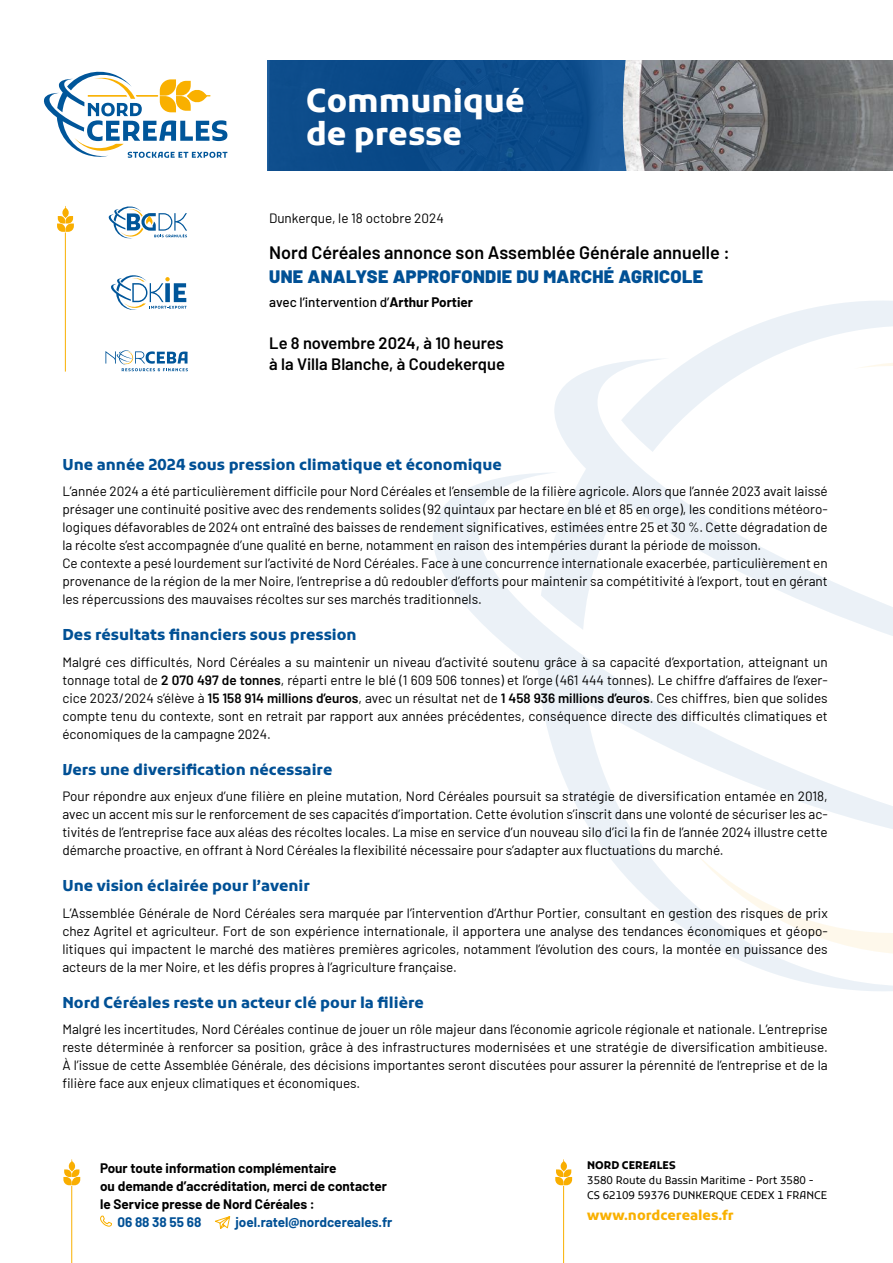
<style>
.page{position:relative;width:893px;height:1263px;background:#fff}
.page>*{position:absolute;margin:0;border:0;box-sizing:border-box;transform-origin:0 0}
.t1{font:700 31.5px/33px "Kufam";color:#fff}
.t2{font:600 18px "Barlow";color:#000}
.t3{font:900 18px "Barlow";letter-spacing:.02em;color:#005095}
.t4{font:600 16.5px/21px "Barlow";color:#000}
.t5{font:700 15px "Kufam";color:#005095}
.t6{font:13.5px/18px "Barlow";color:#000;text-align:justify}
.t7{font:700 13.5px/18px "Barlow";color:#000}
.t8{font:700 13.5px "Barlow";color:#005095}
.t9{font:500 13.5px "Barlow";color:#000}
.t10{font:700 13.5px "Kufam";color:#f9b000}
.t11{font:10.5px/15px "Kufam";color:#000}
.t12{font:700 10.5px "Kufam";color:#000}
.s1{font-weight:700}
.s2{font-weight:600}
</style>
<div class="page">
<svg style="left:433px;top:473px;width:259px;height:461px"></svg>
<svg style="left:693px;top:301px;width:200px;height:57px"></svg>
<svg style="left:692px;top:722px;width:201px;height:269px"></svg>
<svg style="left:541px;top:358px;width:352px;height:343px"></svg>
<svg style="left:100px;top:1215px;width:12px;height:12px"></svg>
<svg style="left:215px;top:1216px;width:16px;height:13px"></svg>
<svg style="left:44px;top:71px;width:183px;height:87px"></svg>
<svg style="left:108px;top:206px;width:79px;height:33px"></svg>
<svg style="left:111px;top:275px;width:76px;height:35px"></svg>
<svg style="left:105px;top:350px;width:83px;height:21px"></svg>
<svg style="left:63px;top:1159px;width:17px;height:26px"></svg>
<hr style="left:71px;top:1186px;width:1px;height:77px;background:#f9b000">
<svg style="left:555px;top:1159px;width:17px;height:26px"></svg>
<hr style="left:563px;top:1186px;width:1px;height:77px;background:#f9b000">
<svg style="left:57px;top:206px;width:17px;height:26px"></svg>
<hr style="left:65px;top:232px;width:1px;height:140px;background:#f9b000">
<img style="left:715px;top:61px;width:178px;height:109px">
<svg style="left:268px;top:61px;width:447px;height:109px;background:#26598c"></svg>
<h1 class="t1" style="left:306px;top:85px;width:220px">Communiqué de presse</h1>
<p class="t6" style="left:269px;top:208px;width:176px">Dunkerque, le 18 octobre 2024</p>
<h2 class="t2" style="left:269px;top:239px;width:462px">Nord Céréales annonce son Assemblée Générale annuelle :</h2>
<h2 class="t3" style="left:269px;top:263px;width:435px">UNE ANALYSE APPROFONDIE DU MARCHÉ AGRICOLE</h2>
<p class="t9" style="left:269px;top:292px;width:205px">avec l’intervention d’<span class="s1">Arthur Portier</span></p>
<p class="t4" style="left:269px;top:331px;width:237px">Le 8 novembre 2024, à 10 heures à la Villa Blanche, à Coudekerque</p>
<p class="t5" style="left:62px;top:456px;width:441px">Une année 2024 sous pression climatique et économique</p>
<p class="t6" style="left:62px;top:481px;width:767px;text-align:left">L’année 2024 a été particulièrement difficile pour Nord Céréales et l’ensemble de la filière agricole. Alors que l’année 2023 avait laissé présager une continuité positive avec des rendements solides (92 quintaux par hectare en blé et 85 en orge), les conditions météoro&shy;logiques défavorables de 2024 ont entraîné des baisses de rendement significatives, estimées entre 25 et 30 %. Cette dégradation de la récolte s’est accompagnée d’une qualité en berne, notamment en raison des intempéries durant la période de moisson.<br>Ce contexte a pesé lourdement sur l’activité de Nord Céréales. Face à une concurrence internationale exacerbée, particulièrement en provenance de la région de la mer Noire, l’entreprise a dû redoubler d’efforts pour maintenir sa compétitivité à l’export, tout en gérant les répercussions des mauvaises récoltes sur ses marchés traditionnels.</p>
<p class="t5" style="left:62px;top:626px;width:296px">Des résultats financiers sous pression</p>
<p class="t6" style="left:62px;top:652px;width:767px">Malgré ces difficultés, Nord Céréales a su maintenir un niveau d’activité soutenu grâce à sa capacité d’exportation, atteignant un tonnage total de <span class="s2">2 070 497 de tonnes</span>, réparti entre le blé (1 609 506 tonnes) et l’orge (461 444 tonnes). Le chiffre d’affaires de l’exer&shy;cice 2023/2024 s’élève à <span class="s2">15 158 914 millions d’euros</span>, avec un résultat net de <span class="s2">1 458 936 millions d’euros</span>. Ces chiffres, bien que solides compte tenu du contexte, sont en retrait par rapport aux années précédentes, conséquence directe des difficultés climatiques et économiques de la campagne 2024.</p>
<p class="t5" style="left:62px;top:761px;width:271px">Vers une diversification nécessaire</p>
<p class="t6" style="left:62px;top:786px;width:767px">Pour répondre aux enjeux d’une filière en pleine mutation, Nord Céréales poursuit sa stratégie de diversification entamée en 2018, avec un accent mis sur le renforcement de ses capacités d’importation. Cette évolution s’inscrit dans une volonté de sécuriser les ac&shy;tivités de l’entreprise face aux aléas des récoltes locales. La mise en service d’un nouveau silo d’ici la fin de l’année 2024 illustre cette démarche proactive, en offrant à Nord Céréales la flexibilité nécessaire pour s’adapter aux fluctuations du marché.</p>
<p class="t5" style="left:62px;top:877px;width:249px">Une vision éclairée pour l’avenir</p>
<p class="t6" style="left:62px;top:903px;width:767px">L’Assemblée Générale de Nord Céréales sera marquée par l’intervention d’Arthur Portier, consultant en gestion des risques de prix chez Agritel et agriculteur. Fort de son expérience internationale, il apportera une analyse des tendances économiques et géopo&shy;litiques qui impactent le marché des matières premières agricoles, notamment l’évolution des cours, la montée en puissance des acteurs de la mer Noire, et les défis propres à l’agriculture française.</p>
<p class="t5" style="left:62px;top:994px;width:363px">Nord Céréales reste un acteur clé pour la filière</p>
<p class="t6" style="left:62px;top:1019px;width:767px">Malgré les incertitudes, Nord Céréales continue de jouer un rôle majeur dans l’économie agricole régionale et nationale. L’entreprise reste déterminée à renforcer sa position, grâce à des infrastructures modernisées et une stratégie de diversification ambitieuse.<br>À l’issue de cette Assemblée Générale, des décisions importantes seront discutées pour assurer la pérennité de l’entreprise et de la filière face aux enjeux climatiques et économiques.</p>
<p class="t7" style="left:100px;top:1158px;width:288px">Pour toute information complémentaire<br>ou demande d’accréditation, merci de contacter le Service presse de Nord Céréales :</p>
<p class="t8" style="left:117px;top:1212px;width:86px">06 88 38 55 68</p>
<p class="t8" style="left:236px;top:1212px;width:158px">joel.ratel@nordcereales.fr</p>
<p class="t12" style="left:587px;top:1159px;width:90px">NORD CEREALES</p>
<p class="t11" style="left:587px;top:1172px;width:242px">3580 Route du Bassin Maritime - Port 3580 -<br>CS 62109 59376 DUNKERQUE CEDEX 1 FRANCE</p>
<p class="t10" style="left:587px;top:1207px;width:148px">www.nordcereales.fr</p>
</div>
